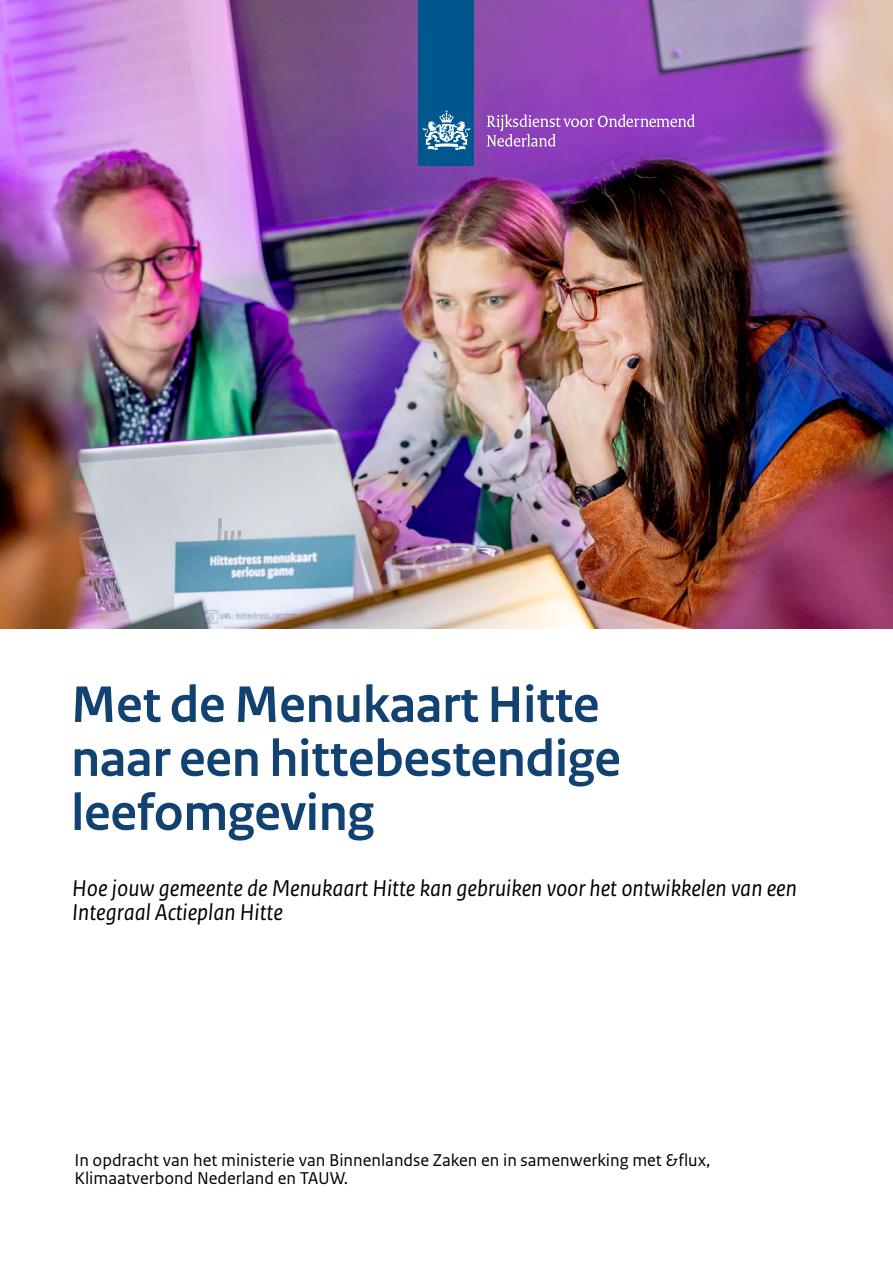
<style>
.page{position:relative;width:893px;height:1263px;background:#fff}
.page>*{position:absolute;margin:0;border:0;box-sizing:border-box;transform-origin:0 0}
.H1_Titel{font:700 54px/54px "Rijksoverheid Sans Heading";color:#114272}
.P_Subtitel{font:italic 24px/24px "Rijksoverheid Sans Text";color:#000}
.P_Subtitel-2{font:18px/18px "Rijksoverheid Sans Text";color:#000}
</style>
<div class="page">
<img style="left:0;top:0;width:893px;height:628px">
<div style="left:419px;top:0;width:55px;height:166px;background:#00578e"></div>
<svg style="left:423px;top:110px;width:47px;height:40px"></svg>
<svg style="left:487px;top:114px;width:208px;height:33px;background:#9d59c5"></svg>
<h1 class="H1_Titel" style="left:71px;top:678px;width:551px">Met de Menukaart Hitte naar een hittebestendige leefomgeving</h1>
<p class="P_Subtitel" style="left:72px;top:877px;width:726px">Hoe jouw gemeente de Menukaart Hitte kan gebruiken voor het ontwikkelen van een<br>Integraal Actieplan Hitte</p>
<p class="P_Subtitel-2" style="left:74px;top:1152px;width:638px">In opdracht van het ministerie van Binnenlandse Zaken en in samenwerking met &amp;flux,<br>Klimaatverbond Nederland en TAUW.</p>
</div>
